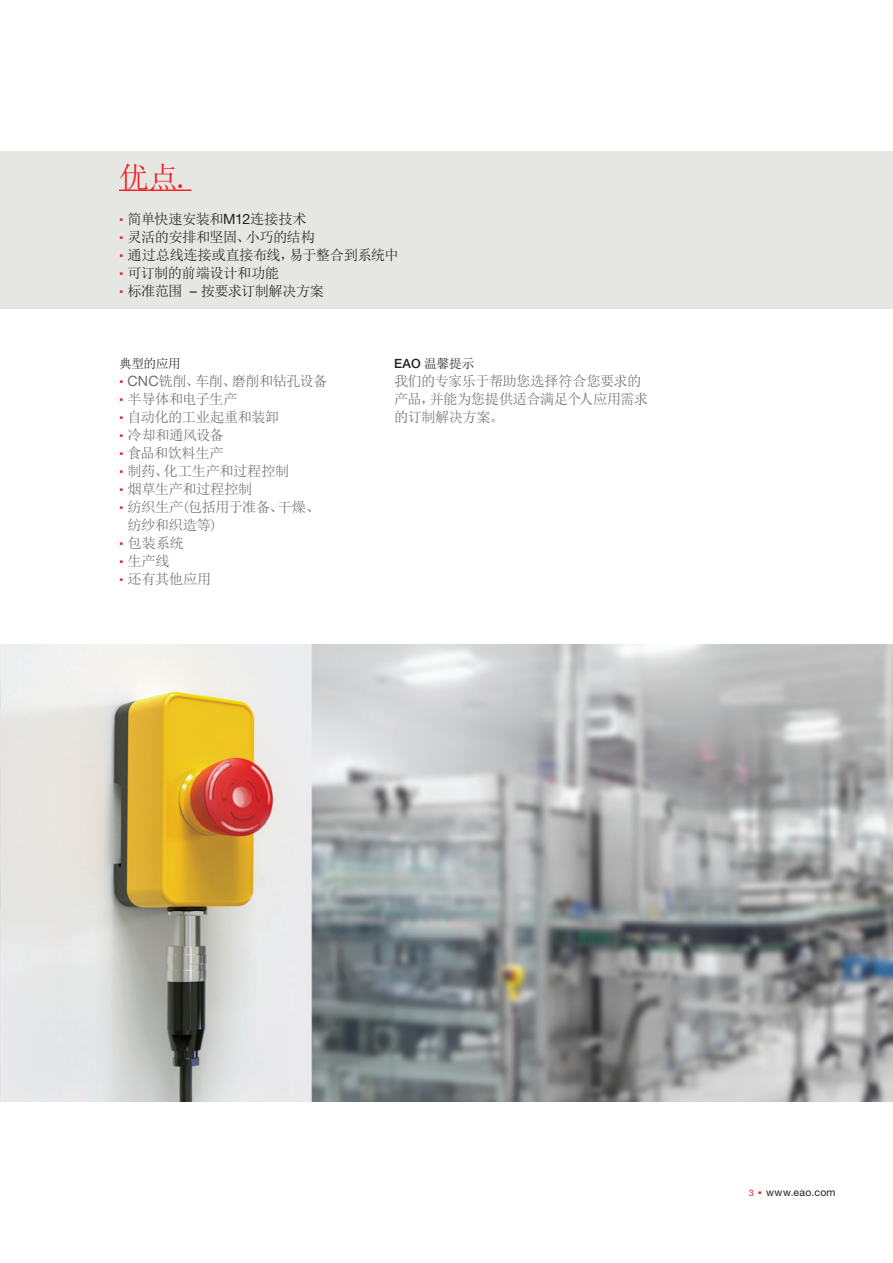
<style>
.page{position:relative;width:893px;height:1263px;background:#fff}
.page>*{position:absolute;margin:0;border:0;box-sizing:border-box;transform-origin:0 0}
.t1{font:30px "Sim Sun";color:#ee1d23}
.t2{font:14.25px/18px "Sim Sun";letter-spacing:-.035em;color:#6c6d70}
.t3{font:14.25px/18px "Sim Sun";letter-spacing:-.04em;color:#231f20}
.t4{font:12.75px "Sim Sun";letter-spacing:-.03em;color:#231f20}
.t5{font:10.5px "Helvetica Neue LT Std";letter-spacing:.025em;color:#231f20}
.t6{font:9px "Helvetica Neue LT Std";color:#ee1d23}
.s1{font-family:"Helvetica Neue LT Std"}
.s2{font-family:"Helvetica Neue LT Std";font-weight:500}
</style>
<div class="page">
<div style="left:0;top:152px;width:893px;height:157px;background:#e6e6e2"></div>
<hr style="left:119px;top:190px;width:73px;height:1px;background:#ee1d23">
<img style="left:0;top:644px;width:893px;height:457px">
<h1 class="t1" style="left:119px;top:162px;width:74px">优点.</h1>
<p class="t3" style="left:128px;top:210px;width:273px">简单快速安装和<span class="s1">M12</span>连接技术<br>灵活的安排和坚固、小巧的结构<br>通过总线连接或直接布线，易于整合到系统中可订制的前端设计和功能<br>标准范围 <span class="s1">–</span> 按要求订制解决方案</p>
<p class="t4" style="left:119px;top:357px;width:63px">典型的应用</p>
<p class="t2" style="left:128px;top:372px;width:201px"><span class="s1">CNC</span>铣削、车削、磨削和钻孔设备半导体和电子生产<br>自动化的工业起重和装卸<br>冷却和通风设备<br>食品和饮料生产<br>制药、化工生产和过程控制<br>烟草生产和过程控制<br>纺织生产(包括用于准备、干燥、纺纱和织造等)<br>包装系统<br>生产线<br>还有其他应用</p>
<p class="t4" style="left:394px;top:357px;width:82px"><span class="s2">EAO</span> 温馨提示</p>
<p class="t2" style="left:394px;top:372px;width:255px">我们的专家乐于帮助您选择符合您要求的产品，并能为您提供适合满足个人应用需求的订制解决方案。</p>
<p class="t6" style="left:749px;top:1187px;width:7px">3</p>
<p class="t5" style="left:757px;top:1186px;width:80px"><sup>.</sup> www.eao.com</p>
</div>
